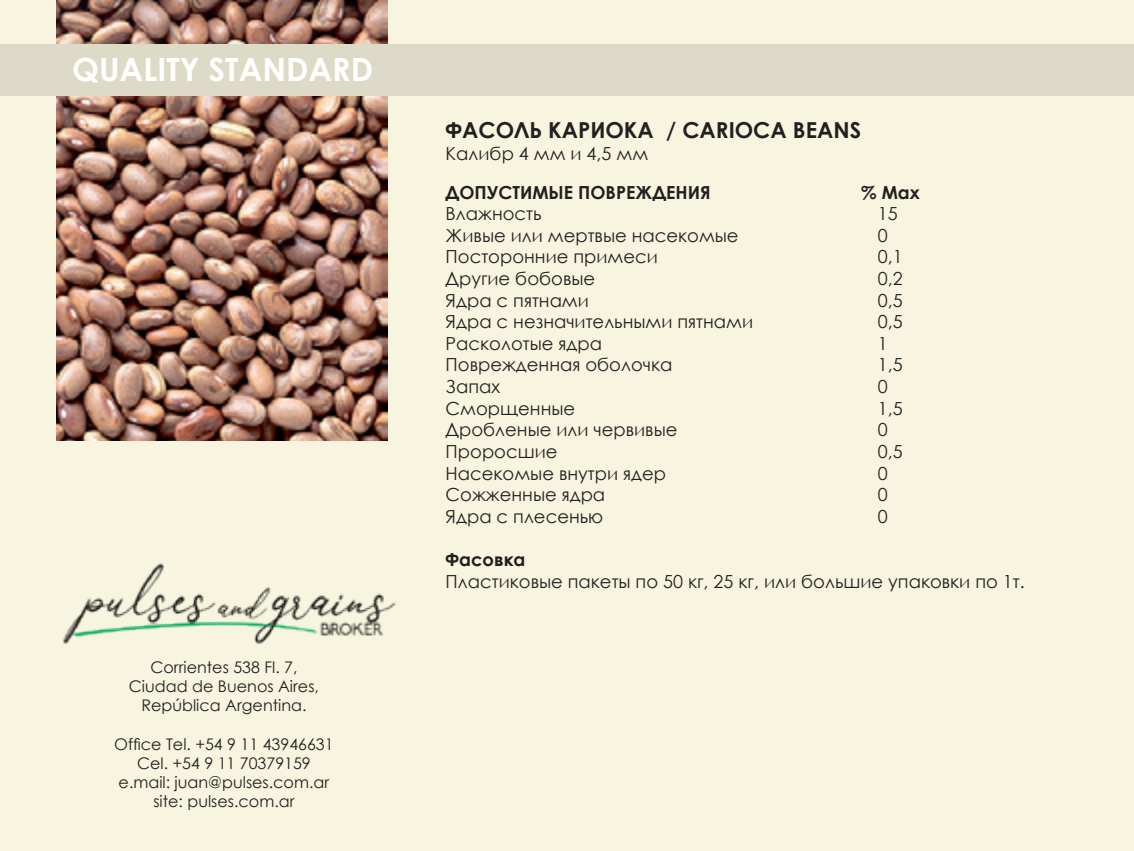
<style>
.page{position:relative;width:1134px;height:851px;background:#fff}
.page>*{position:absolute;margin:0;border:0;box-sizing:border-box;transform-origin:0 0}
.t1{font:700 32px "Century Gothic";color:#fff}
.t2{font:700 22px "Century Gothic";color:#231f20}
.t3{font:18px "Century Gothic";color:#231f20}
.t4{font:700 18px "Century Gothic";color:#231f20}
.t5{font:16px/19.2px "Century Gothic";color:#231f20;text-align:center}
</style>
<div class="page">
<div style="left:0;top:0;width:1134px;height:850px;background:#f7f5df"></div>
<img style="left:57px;top:0;width:331px;height:440px">
<div style="left:0;top:44px;width:1134px;height:51px;background:#dddbc7"></div>
<img style="left:63px;top:563px;width:333px;height:81px">
<h1 class="t1" style="left:72px;top:45px;width:302px">QUALITY STANDARD</h1>
<p class="t5" style="left:129px;top:657px;width:192px">Corrientes 538 Fl. 7,<br>Ciudad de Buenos Aires,<br>República Argentina.</p>
<p class="t5" style="left:114px;top:734px;width:221px">Office Tel. +54 9 11 43946631<br>Cel. +54 9 11 70379159 e.mail: juan@pulses.com.ar site: pulses.com.ar</p>
<p class="t2" style="left:446px;top:114px;width:417px">ФАСОЛЬ КАРИОКА / CARIOCA BEANS</p>
<p class="t3" style="left:446px;top:141px;width:204px">Калибр 4 мм и 4,5 мм</p>
<p class="t4" style="left:446px;top:178px;width:267px">ДОПУСТИМЫЕ ПОВРЕЖДЕНИЯ</p>
<p class="t4" style="left:861px;top:178px;width:60px">% Max</p>
<p class="t3" style="left:446px;top:201px;width:98px">Влажность</p>
<p class="t3" style="left:878px;top:201px;width:21px">15</p>
<p class="t3" style="left:446px;top:223px;width:294px">Живые или мертвые насекомые</p>
<p class="t3" style="left:878px;top:223px;width:11px">0</p>
<p class="t3" style="left:446px;top:244px;width:214px">Посторонние примеси</p>
<p class="t3" style="left:878px;top:244px;width:26px">0,1</p>
<p class="t3" style="left:446px;top:266px;width:151px">Другие бобовые</p>
<p class="t3" style="left:878px;top:266px;width:26px">0,2</p>
<p class="t3" style="left:446px;top:287px;width:145px">Ядра с пятнами</p>
<p class="t3" style="left:878px;top:287px;width:26px">0,5</p>
<p class="t3" style="left:446px;top:309px;width:309px">Ядра с незначительными пятнами</p>
<p class="t3" style="left:878px;top:309px;width:26px">0,5</p>
<p class="t3" style="left:446px;top:331px;width:158px">Расколотые ядра</p>
<p class="t3" style="left:878px;top:331px;width:11px">1</p>
<p class="t3" style="left:446px;top:352px;width:228px">Поврежденная оболочка</p>
<p class="t3" style="left:878px;top:352px;width:26px">1,5</p>
<p class="t3" style="left:446px;top:374px;width:56px">Запах</p>
<p class="t3" style="left:878px;top:374px;width:11px">0</p>
<p class="t3" style="left:446px;top:395px;width:131px">Сморщенные</p>
<p class="t3" style="left:878px;top:395px;width:26px">1,5</p>
<p class="t3" style="left:446px;top:417px;width:233px">Дробленые или червивые</p>
<p class="t3" style="left:878px;top:417px;width:11px">0</p>
<p class="t3" style="left:446px;top:439px;width:113px">Проросшие</p>
<p class="t3" style="left:878px;top:439px;width:26px">0,5</p>
<p class="t3" style="left:446px;top:460px;width:222px">Насекомые внутри ядер</p>
<p class="t3" style="left:878px;top:460px;width:11px">0</p>
<p class="t3" style="left:446px;top:482px;width:161px">Сожженные ядра</p>
<p class="t3" style="left:878px;top:482px;width:11px">0</p>
<p class="t3" style="left:446px;top:503px;width:159px">Ядра с плесенью</p>
<p class="t3" style="left:878px;top:503px;width:11px">0</p>
<p class="t4" style="left:446px;top:545px;width:81px">Фасовка</p>
<p class="t3" style="left:446px;top:568px;width:581px">Пластиковые пакеты по 50 кг, 25 кг, или большие упаковки по 1т.</p>
</div>
